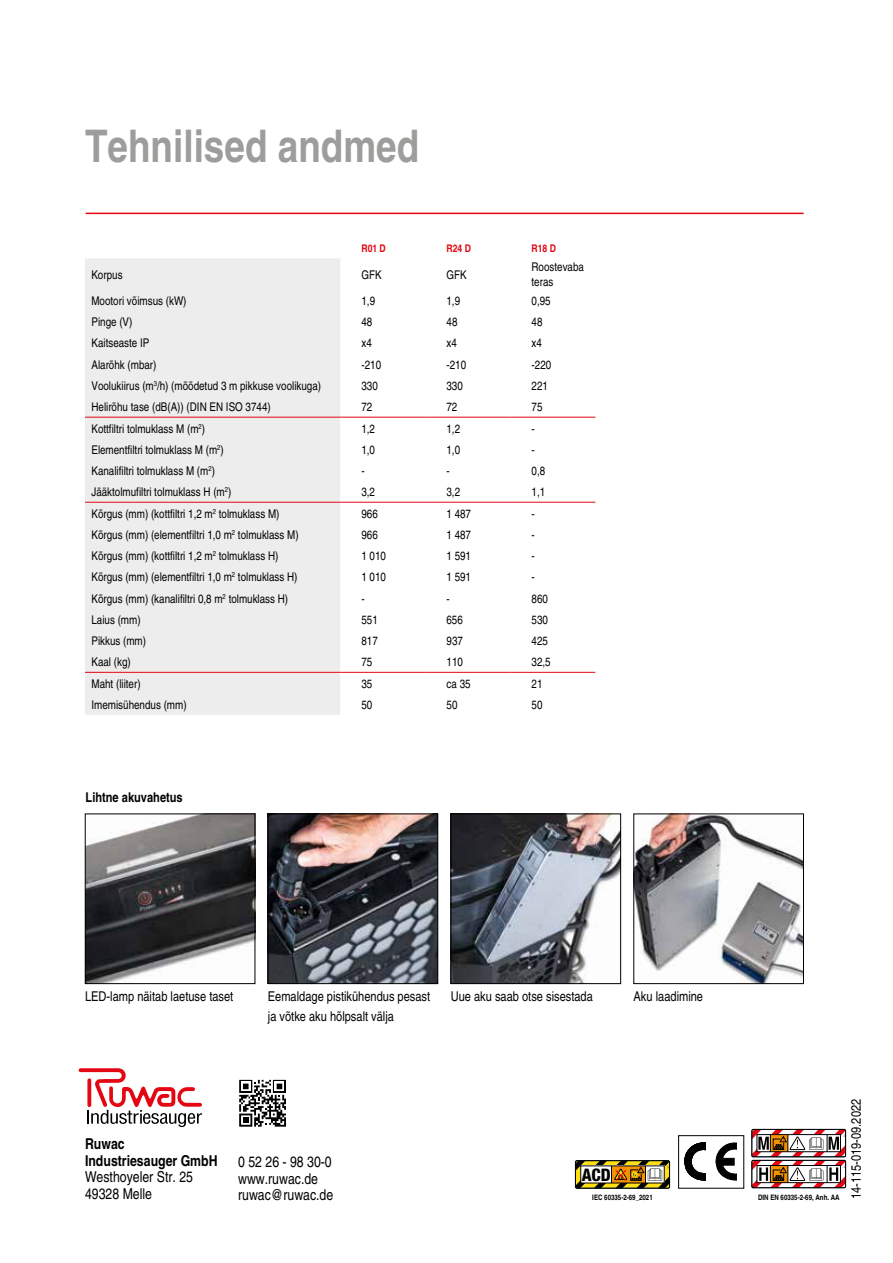
<style>
.page{position:relative;width:893px;height:1263px;background:#fff}
.page>*{position:absolute;margin:0;border:0;box-sizing:border-box;transform-origin:0 0}
.t1{font:700 condensed 45px "Helvetica";color:#9d9d9c}
.t2{font:800 condensed 17.25px "Helvetica Neue";color:#000}
.t3{font:condensed 15px/16.5px "Helvetica";color:#000}
.t4{font:700 condensed 15px/16.5px "Helvetica";color:#000}
.t5{font:condensed 13.5px/19.5px "Helvetica";color:#000}
.t6{font:700 condensed 13.5px "Helvetica";color:#000}
.t7{font:condensed 12px/15px "Helvetica";color:#000}
.t8{font:700 condensed 10.5px "Helvetica";color:#e30613}
.t9{font:700 condensed 7.5px "Helvetica";color:#000}
.t10{font:800 condensed 5.1px "Helvetica Neue";color:#000}
</style>
<div class="page">
<svg style="left:79px;top:1068px;width:123px;height:59px"></svg>
<svg style="left:239px;top:1079px;width:47px;height:1px"></svg>
<svg style="left:239px;top:1080px;width:47px;height:47px"></svg>
<svg style="left:685px;top:1143px;width:21px;height:37px"></svg>
<svg style="left:716px;top:1143px;width:21px;height:37px"></svg>
<div style="left:678px;top:1135px;width:66px;height:53px;border:1px solid #000"></div>
<svg style="left:577px;top:1162px;width:91px;height:24px"></svg>
<div style="left:575px;top:1160px;width:95px;height:28px;border:1px solid #000"></div>
<svg style="left:752px;top:1129px;width:94px;height:57px"></svg>
<div style="left:752px;top:1160px;width:94px;height:28px;border:1px solid #000"></div>
<hr style="left:86px;top:213px;width:718px;height:1px;background:#e30613">
<img style="left:453px;top:816px;width:166px;height:166px">
<div style="left:451px;top:814px;width:170px;height:170px;border:1px solid #000"></div>
<img style="left:87px;top:816px;width:166px;height:166px">
<div style="left:85px;top:814px;width:170px;height:170px;border:1px solid #000"></div>
<img style="left:270px;top:816px;width:166px;height:166px">
<div style="left:268px;top:814px;width:170px;height:170px;border:1px solid #000"></div>
<img style="left:636px;top:816px;width:166px;height:166px">
<div style="left:634px;top:814px;width:170px;height:170px;border:1px solid #000"></div>
<div style="left:85px;top:258px;width:255px;height:457px;background:#ededed"></div>
<hr style="left:85px;top:417px;width:255px;height:1px;background:#e30613">
<hr style="left:340px;top:417px;width:85px;height:1px;background:#e30613">
<hr style="left:425px;top:417px;width:85px;height:1px;background:#e30613">
<hr style="left:510px;top:417px;width:85px;height:1px;background:#e30613">
<hr style="left:85px;top:502px;width:255px;height:1px;background:#e30613">
<hr style="left:340px;top:502px;width:85px;height:1px;background:#e30613">
<hr style="left:425px;top:502px;width:85px;height:1px;background:#e30613">
<hr style="left:510px;top:502px;width:85px;height:1px;background:#e30613">
<hr style="left:85px;top:672px;width:255px;height:1px;background:#e30613">
<hr style="left:340px;top:672px;width:85px;height:1px;background:#e30613">
<hr style="left:425px;top:672px;width:85px;height:1px;background:#e30613">
<hr style="left:510px;top:672px;width:85px;height:1px;background:#e30613">
<h1 class="t1" style="left:85px;top:119px;width:336px">Tehnilised andmed</h1>
<p class="t8" style="left:361px;top:242px;width:26px">R01 D</p>
<p class="t8" style="left:446px;top:242px;width:26px">R24 D</p>
<p class="t8" style="left:531px;top:242px;width:26px">R18 D</p>
<p class="t7" style="left:91px;top:267px;width:33px">Korpus</p>
<p class="t7" style="left:361px;top:267px;width:22px">GFK</p>
<p class="t7" style="left:446px;top:267px;width:22px">GFK</p>
<p class="t7" style="left:532px;top:259px;width:54px">Roostevaba teras</p>
<p class="t7" style="left:91px;top:293px;width:97px">Mootori võimsus (kW)</p>
<p class="t7" style="left:361px;top:293px;width:15px">1,9</p>
<p class="t7" style="left:446px;top:293px;width:15px">1,9</p>
<p class="t7" style="left:532px;top:293px;width:21px">0,95</p>
<p class="t7" style="left:91px;top:314px;width:43px">Pinge (V)</p>
<p class="t7" style="left:361px;top:314px;width:12px">48</p>
<p class="t7" style="left:446px;top:314px;width:12px">48</p>
<p class="t7" style="left:532px;top:314px;width:12px">48</p>
<p class="t7" style="left:91px;top:336px;width:59px">Kaitseaste IP</p>
<p class="t7" style="left:361px;top:336px;width:12px">x4</p>
<p class="t7" style="left:446px;top:336px;width:12px">x4</p>
<p class="t7" style="left:532px;top:336px;width:12px">x4</p>
<p class="t7" style="left:91px;top:357px;width:67px">Alarõhk (mbar)</p>
<p class="t7" style="left:361px;top:357px;width:21px">-210</p>
<p class="t7" style="left:447px;top:357px;width:21px">-210</p>
<p class="t7" style="left:532px;top:357px;width:21px">-220</p>
<p class="t7" style="left:91px;top:378px;width:231px">Voolukiirus (m<sup>3</sup>/h) (mõõdetud 3 m pikkuse voolikuga)</p>
<p class="t7" style="left:361px;top:378px;width:18px">330</p>
<p class="t7" style="left:446px;top:378px;width:18px">330</p>
<p class="t7" style="left:532px;top:378px;width:18px">221</p>
<p class="t7" style="left:91px;top:399px;width:181px">Helirõhu tase (dB(A)) (DIN EN ISO 3744)</p>
<p class="t7" style="left:361px;top:399px;width:12px">72</p>
<p class="t7" style="left:446px;top:399px;width:12px">72</p>
<p class="t7" style="left:532px;top:399px;width:12px">75</p>
<p class="t7" style="left:91px;top:421px;width:115px">Kottfiltri tolmuklass M (m<sup>2</sup>)</p>
<p class="t7" style="left:361px;top:421px;width:15px">1,2</p>
<p class="t7" style="left:446px;top:421px;width:15px">1,2</p>
<p class="t7" style="left:532px;top:421px;width:5px">-</p>
<p class="t7" style="left:91px;top:442px;width:134px">Elementfiltri tolmuklass M (m<sup>2</sup>)</p>
<p class="t7" style="left:361px;top:442px;width:15px">1,0</p>
<p class="t7" style="left:446px;top:442px;width:15px">1,0</p>
<p class="t7" style="left:532px;top:442px;width:5px">-</p>
<p class="t7" style="left:91px;top:463px;width:125px">Kanalifiltri tolmuklass M (m<sup>2</sup>)</p>
<p class="t7" style="left:361px;top:463px;width:5px">-</p>
<p class="t7" style="left:446px;top:463px;width:5px">-</p>
<p class="t7" style="left:532px;top:463px;width:15px">0,8</p>
<p class="t7" style="left:91px;top:484px;width:141px">Jääktolmufiltri tolmuklass H (m<sup>2</sup>)</p>
<p class="t7" style="left:361px;top:484px;width:15px">3,2</p>
<p class="t7" style="left:446px;top:484px;width:15px">3,2</p>
<p class="t7" style="left:532px;top:484px;width:15px">1,1</p>
<p class="t7" style="left:91px;top:506px;width:190px">Kõrgus (mm) (kottfiltri 1,2 m<sup>2</sup> tolmuklass M)</p>
<p class="t7" style="left:361px;top:506px;width:18px">966</p>
<p class="t7" style="left:446px;top:506px;width:26px">1 487</p>
<p class="t7" style="left:532px;top:506px;width:5px">-</p>
<p class="t7" style="left:91px;top:527px;width:209px">Kõrgus (mm) (elementfiltri 1,0 m<sup>2</sup> tolmuklass M)</p>
<p class="t7" style="left:361px;top:527px;width:18px">966</p>
<p class="t7" style="left:446px;top:527px;width:26px">1 487</p>
<p class="t7" style="left:532px;top:527px;width:5px">-</p>
<p class="t7" style="left:91px;top:548px;width:188px">Kõrgus (mm) (kottfiltri 1,2 m<sup>2</sup> tolmuklass H)</p>
<p class="t7" style="left:361px;top:548px;width:26px">1 010</p>
<p class="t7" style="left:446px;top:548px;width:26px">1 591</p>
<p class="t7" style="left:532px;top:548px;width:5px">-</p>
<p class="t7" style="left:91px;top:569px;width:208px">Kõrgus (mm) (elementfiltri 1,0 m<sup>2</sup> tolmuklass H)</p>
<p class="t7" style="left:361px;top:569px;width:26px">1 010</p>
<p class="t7" style="left:446px;top:569px;width:26px">1 591</p>
<p class="t7" style="left:532px;top:569px;width:5px">-</p>
<p class="t7" style="left:91px;top:591px;width:198px">Kõrgus (mm) (kanalifiltri 0,8 m<sup>2</sup> tolmuklass H)</p>
<p class="t7" style="left:361px;top:591px;width:5px">-</p>
<p class="t7" style="left:446px;top:591px;width:5px">-</p>
<p class="t7" style="left:532px;top:591px;width:18px">860</p>
<p class="t7" style="left:91px;top:612px;width:51px">Laius (mm)</p>
<p class="t7" style="left:361px;top:612px;width:18px">551</p>
<p class="t7" style="left:446px;top:612px;width:18px">656</p>
<p class="t7" style="left:532px;top:612px;width:18px">530</p>
<p class="t7" style="left:91px;top:633px;width:56px">Pikkus (mm)</p>
<p class="t7" style="left:361px;top:633px;width:18px">817</p>
<p class="t7" style="left:446px;top:633px;width:18px">937</p>
<p class="t7" style="left:532px;top:633px;width:18px">425</p>
<p class="t7" style="left:91px;top:654px;width:41px">Kaal (kg)</p>
<p class="t7" style="left:361px;top:654px;width:12px">75</p>
<p class="t7" style="left:446px;top:654px;width:18px">110</p>
<p class="t7" style="left:532px;top:654px;width:21px">32,5</p>
<p class="t7" style="left:91px;top:676px;width:51px">Maht (liiter)</p>
<p class="t7" style="left:361px;top:676px;width:12px">35</p>
<p class="t7" style="left:447px;top:676px;width:26px">ca 35</p>
<p class="t7" style="left:532px;top:676px;width:12px">21</p>
<p class="t7" style="left:91px;top:697px;width:97px">Imemisühendus (mm)</p>
<p class="t7" style="left:361px;top:697px;width:12px">50</p>
<p class="t7" style="left:447px;top:697px;width:12px">50</p>
<p class="t7" style="left:532px;top:697px;width:12px">50</p>
<p class="t6" style="left:86px;top:789px;width:99px">Lihtne akuvahetus</p>
<p class="t5" style="left:85px;top:986px;width:150px">LED-lamp näitab laetuse taset</p>
<p class="t5" style="left:268px;top:986px;width:164px">Eemaldage pistikühendus pesast ja võtke aku hõlpsalt välja</p>
<p class="t5" style="left:451px;top:986px;width:144px">Uue aku saab otse sisestada</p>
<p class="t5" style="left:634px;top:986px;width:71px">Aku laadimine</p>
<p class="t4" style="left:85px;top:1135px;width:134px">Ruwac<br>Industriesauger GmbH</p>
<p class="t3" style="left:85px;top:1168px;width:110px">Westhoyeler Str. 25<br>49328 Melle</p>
<p class="t3" style="left:238px;top:1154px;width:97px">0 52 26 - 98 30-0 www.ruwac.de ruwac@ruwac.de</p>
<h2 class="t2" style="left:582px;top:1164px;width:30px">ACD</h2>
<p class="t10" style="left:618px;top:1173px;width:7px">EX</p>
<p class="t9" style="left:592px;top:1193px;width:62px">IEC 60335-2-69_2021</p>
<p class="t9" style="left:758px;top:1193px;width:83px">DIN EN 60335-2-69, Anh. AA</p>
<p class="t5" style="left:846px;top:1199px;width:102px;rotate:-90deg">14-115-019-09.2022</p>
</div>
